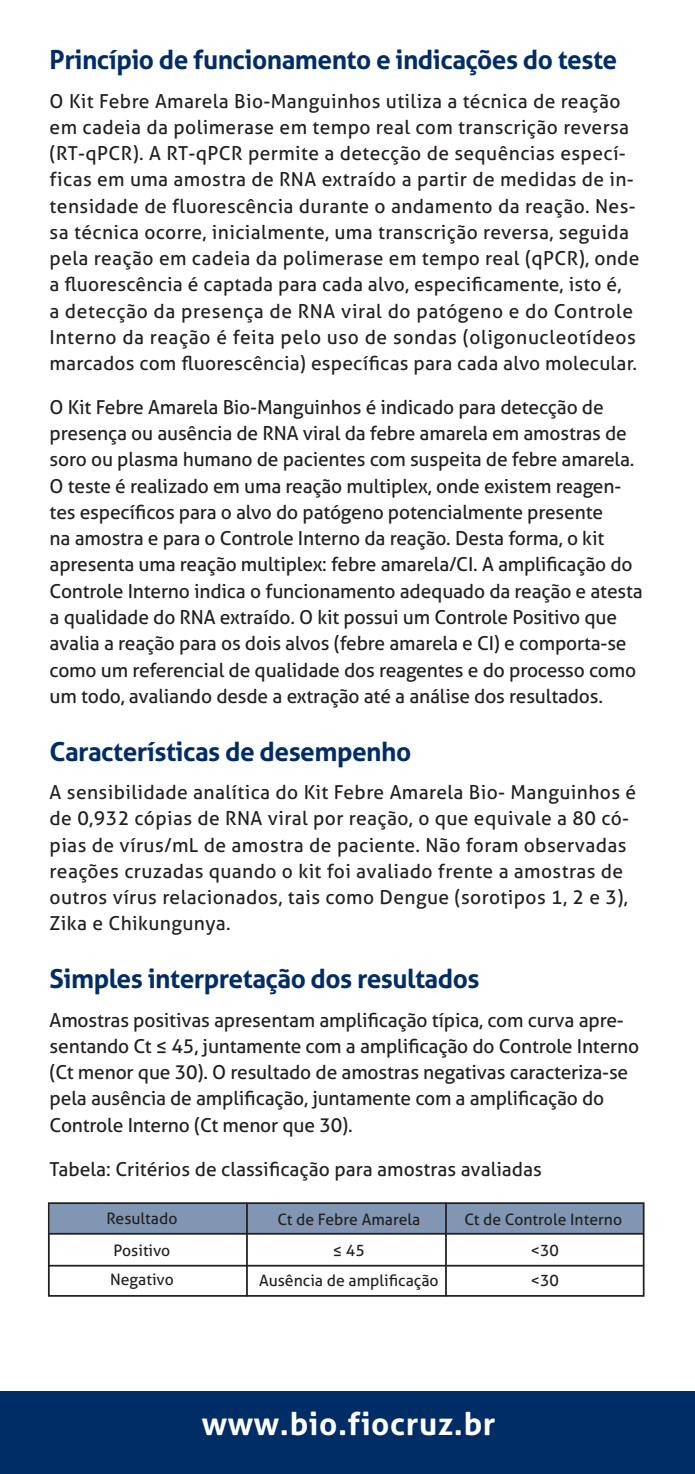
<style>
.page{position:relative;width:695px;height:1474px;background:#fff}
.page>*{position:absolute;margin:0;border:0;box-sizing:border-box;transform-origin:0 0}
.t1{font:700 31.5px "Aller";letter-spacing:.02em;color:#fff}
.t2{font:700 26.25px "Aller";letter-spacing:-.02em;color:#002d66}
.t3{font:19.25px/26.2px "Aller";letter-spacing:-.01em;color:#231f20}
.t4{font:19.25px/26.2px "Aller";letter-spacing:.02em;color:#231f20}
.t5{font:15.75px "Aller";color:#231f20}
</style>
<div class="page">
<div style="left:0;top:1391px;width:694px;height:82px;background:#002d66"></div>
<div style="left:50px;top:1203px;width:593px;height:29px;background:#8096b2"></div>
<div style="left:48px;top:1202px;width:596px;height:94px;border:2px solid #231f20"></div>
<hr style="left:246px;top:1202px;width:2px;height:94px;background:#231f20">
<hr style="left:48px;top:1264px;width:595px;height:2px;background:#231f20">
<hr style="left:48px;top:1232px;width:595px;height:2px;background:#231f20">
<hr style="left:445px;top:1202px;width:2px;height:94px;background:#231f20">
<p class="t2" style="left:50px;top:43px;width:569px">Princípio de funcionamento e indicações do teste</p>
<p class="t4" style="left:50px;top:87px;width:591px">O Kit Febre Amarela Bio-Manguinhos utiliza a técnica de reação em cadeia da polimerase em tempo real com transcrição reversa (RT-qPCR). A RT-qPCR permite a detecção de sequências especí&shy;ficas em uma amostra de RNA extraído a partir de medidas de in&shy;tensidade de fluorescência durante o andamento da reação. Nes&shy;sa técnica ocorre, inicialmente, uma transcrição reversa, seguida pela reação em cadeia da polimerase em tempo real (qPCR), onde a fluorescência é captada para cada alvo, especificamente, isto é,<br>a detecção da presença de RNA viral do patógeno e do Controle Interno da reação é feita pelo uso de sondas (oligonucleotídeos marcados com fluorescência) específicas para cada alvo molecular.</p>
<p class="t3" style="left:50px;top:394px;width:594px">O Kit Febre Amarela Bio-Manguinhos é indicado para detecção de presença ou ausência de RNA viral da febre amarela em amostras de soro ou plasma humano de pacientes com suspeita de febre amarela.<br>O teste é realizado em uma reação multiplex, onde existem reagen&shy;tes específicos para o alvo do patógeno potencialmente presente<br>na amostra e para o Controle Interno da reação. Desta forma, o kit apresenta uma reação multiplex: febre amarela/CI. A amplificação do Controle Interno indica o funcionamento adequado da reação e atesta a qualidade do RNA extraído. O kit possui um Controle Positivo que avalia a reação para os dois alvos (febre amarela e CI) e comporta-se como um referencial de qualidade dos reagentes e do processo como um todo, avaliando desde a extração até a análise dos resultados.</p>
<p class="t2" style="left:50px;top:735px;width:363px">Características de desempenho</p>
<p class="t4" style="left:50px;top:779px;width:588px">A sensibilidade analítica do Kit Febre Amarela Bio- Manguinhos é de 0,932 cópias de RNA viral por reação, o que equivale a 80 có&shy;pias de vírus/mL de amostra de paciente. Não foram observadas reações cruzadas quando o kit foi avaliado frente a amostras de outros vírus relacionados, tais como Dengue (sorotipos 1, 2 e 3), Zika e Chikungunya.</p>
<p class="t2" style="left:50px;top:962px;width:431px">Simples interpretação dos resultados</p>
<p class="t3" style="left:50px;top:1006px;width:591px">Amostras positivas apresentam amplificação típica, com curva apre&shy;sentando Ct ≤ 45, juntamente com a amplificação do Controle Interno (Ct menor que 30). O resultado de amostras negativas caracteriza-se pela ausência de amplificação, juntamente com a amplificação do Controle Interno (Ct menor que 30).</p>
<p class="t3" style="left:50px;top:1155px;width:493px">Tabela: Critérios de classificação para amostras avaliadas</p>
<p class="t5" style="left:106px;top:1208px;width:72px">Resultado</p>
<p class="t5" style="left:114px;top:1240px;width:58px">Positivo</p>
<p class="t5" style="left:110px;top:1270px;width:65px">Negativo</p>
<p class="t5" style="left:277px;top:1209px;width:144px">Ct de Febre Amarela</p>
<p class="t5" style="left:333px;top:1240px;width:33px">≤ 45</p>
<p class="t5" style="left:259px;top:1270px;width:181px">Ausência de amplificação</p>
<p class="t5" style="left:464px;top:1209px;width:159px">Ct de Controle Interno</p>
<p class="t5" style="left:530px;top:1240px;width:30px">&lt;30</p>
<p class="t5" style="left:530px;top:1270px;width:30px">&lt;30</p>
<p class="t1" style="left:202px;top:1404px;width:295px">www.bio.fiocruz.br</p>
</div>
